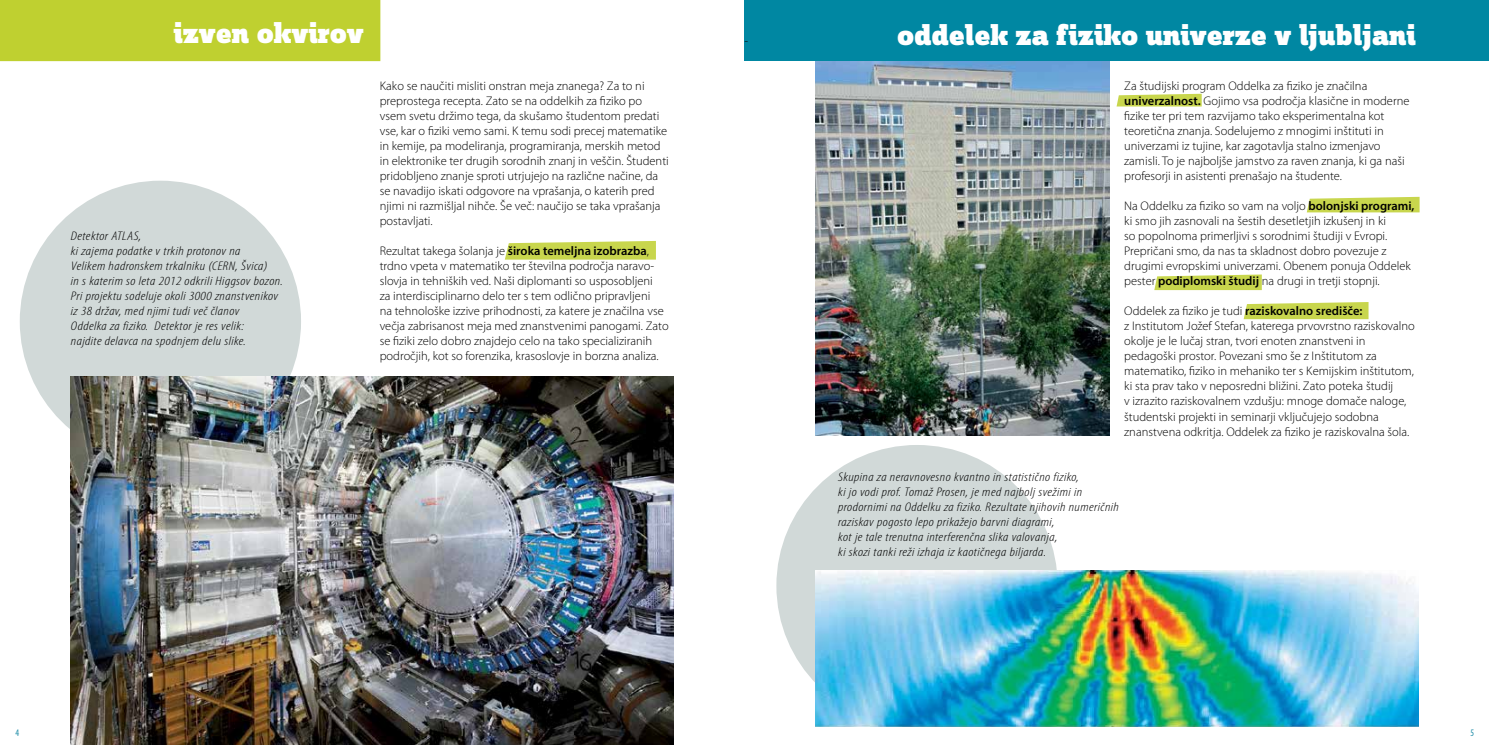
<style>
.page{position:relative;width:1489px;height:745px;background:#fff}
.page>*{position:absolute;margin:0;border:0;box-sizing:border-box;transform-origin:0 0}
.t1{font:30px "Zine Slab Dis Black Roman Tf";color:#fff}
.t2{font:300 12.5px/15px "Myriad Pro";color:#000}
.t3{font:italic 300 condensed 12.5px/15px "Myriad Pro";letter-spacing:.025em;color:#000;scale:1.2 1}
.t4{font:condensed 10px "Myriad Pro";color:#198aa5;scale:.95 1}
.s1{font-weight:600}
</style>
<div class="page">
<img style="left:815px;top:60px;width:294px;height:375px">
<div style="left:776px;top:444px;width:281px;height:282px;background:#d1d9d8;border-radius:50%"></div>
<div style="left:20px;top:180px;width:281px;height:282px;background:#d1d9d8;border-radius:50%"></div>
<img style="left:71px;top:376px;width:602px;height:368px">
<div style="left:0;top:0;width:380px;height:61px;background:#bfd030"></div>
<div style="left:744px;top:0;width:744px;height:60px;background:#0087a2"></div>
<img style="left:815px;top:570px;width:602px;height:156px">
<svg style="left:505px;top:241px;width:151px;height:18px;background:#cbd859"></svg>
<svg style="left:1116px;top:94px;width:85px;height:12px"></svg>
<svg style="left:1307px;top:197px;width:112px;height:15px;background:#cbd858"></svg>
<svg style="left:1154px;top:274px;width:107px;height:16px;background:#cdda5f"></svg>
<svg style="left:1243px;top:302px;width:125px;height:17px;background:#ccd95b"></svg>
<h1 class="t1" style="left:173px;top:17px;width:192px">izven okvirov</h1>
<p class="t3" style="left:71px;top:229px;width:178px">Detektor ATLAS,<br>ki zajema podatke v trkih protonov na<br>Velikem hadronskem trkalniku (CERN, Švica)<br>in s katerim so leta 2012 odkrili Higgsov bozon.<br>Pri projektu sodeluje okoli 3000 znanstvenikov iz 38 držav, med njimi tudi več članov<br>Oddelka za fiziko. Detektor je res velik:<br>najdite delavca na spodnjem delu slike.</p>
<p class="t2" style="left:380px;top:79px;width:290px">Kako se naučiti misliti onstran meja znanega? Za to ni preprostega recepta. Zato se na oddelkih za fiziko po vsem svetu držimo tega, da skušamo študentom predati vse, kar o fiziki vemo sami. K temu sodi precej matematike in kemije, pa modeliranja, programiranja, merskih metod in elektronike ter drugih sorodnih znanj in veščin. Študenti pridobljeno znanje sproti utrjujejo na različne načine, da se navadijo iskati odgovore na vprašanja, o katerih pred njimi ni razmišljal nihče. Še več: naučijo se taka vprašanja postavljati.</p>
<p class="t2" style="left:380px;top:244px;width:290px">Rezultat takega šolanja je <span class="s1">široka temeljna izobrazba</span>, trdno vpeta v matematiko ter številna področja naravo&shy;slovja in tehniških ved. Naši diplomanti so usposobljeni<br>za interdisciplinarno delo ter s tem odlično pripravljeni<br>na tehnološke izzive prihodnosti, za katere je značilna vse večja zabrisanost meja med znanstvenimi panogami. Zato se fiziki zelo dobro znajdejo celo na tako specializiranih področjih, kot so forenzika, krasoslovje in borzna analiza.</p>
<p class="t2" style="left:744px;top:34px;width:5px">-</p>
<h1 class="t1" style="left:897px;top:19px;width:520px">oddelek za fiziko univerze v ljubljani</h1>
<p class="t2" style="left:1124px;top:79px;width:287px">Za študijski program Oddelka za fiziko je značilna <span class="s1">univerzalnost.</span> Gojimo vsa področja klasične in moderne fizike ter pri tem razvijamo tako eksperimentalna kot teoretična znanja. Sodelujemo z mnogimi inštituti in univerzami iz tujine, kar zagotavlja stalno izmenjavo zamisli. To je najboljše jamstvo za raven znanja, ki ga naši profesorji in asistenti prenašajo na študente.</p>
<p class="t2" style="left:1124px;top:199px;width:292px">Na Oddelku za fiziko so vam na voljo <span class="s1">bolonjski programi, </span>ki smo jih zasnovali na šestih desetletjih izkušenj in ki<br>so popolnoma primerljivi s sorodnimi študiji v Evropi.<br>Prepričani smo, da nas ta skladnost dobro povezuje z drugimi evropskimi univerzami. Obenem ponuja Oddelek pester <span class="s1">podiplomski študij</span> na drugi in tretji stopnji.</p>
<p class="t2" style="left:1124px;top:304px;width:292px">Oddelek za fiziko je tudi <span class="s1">raziskovalno središče:<br></span>z Institutom Jožef Stefan, katerega prvovrstno raziskovalno okolje je le lučaj stran, tvori enoten znanstveni in pedagoški prostor. Povezani smo še z Inštitutom za matematiko, fiziko in mehaniko ter s Kemijskim inštitutom, ki sta prav tako v neposredni bližini. Zato poteka študij<br>v izrazito raziskovalnem vzdušju: mnoge domače naloge, študentski projekti in seminarji vključujejo sodobna znanstvena odkritja. Oddelek za fiziko je raziskovalna šola.</p>
<p class="t3" style="left:838px;top:469px;width:235px">Skupina za neravnovesno kvantno in statistično fiziko,<br>ki jo vodi prof. Tomaž Prosen, je med najbolj svežimi in prodornimi na Oddelku za fiziko. Rezultate njihovih numeričnih raziskav pogosto lepo prikažejo barvni diagrami,<br>kot je tale trenutna interferenčna slika valovanja,<br>ki skozi tanki reži izhaja iz kaotičnega biljarda.</p>
<p class="t4" style="left:16px;top:726px;width:5px">4</p>
<p class="t4" style="left:1470px;top:726px;width:5px">5</p>
</div>
